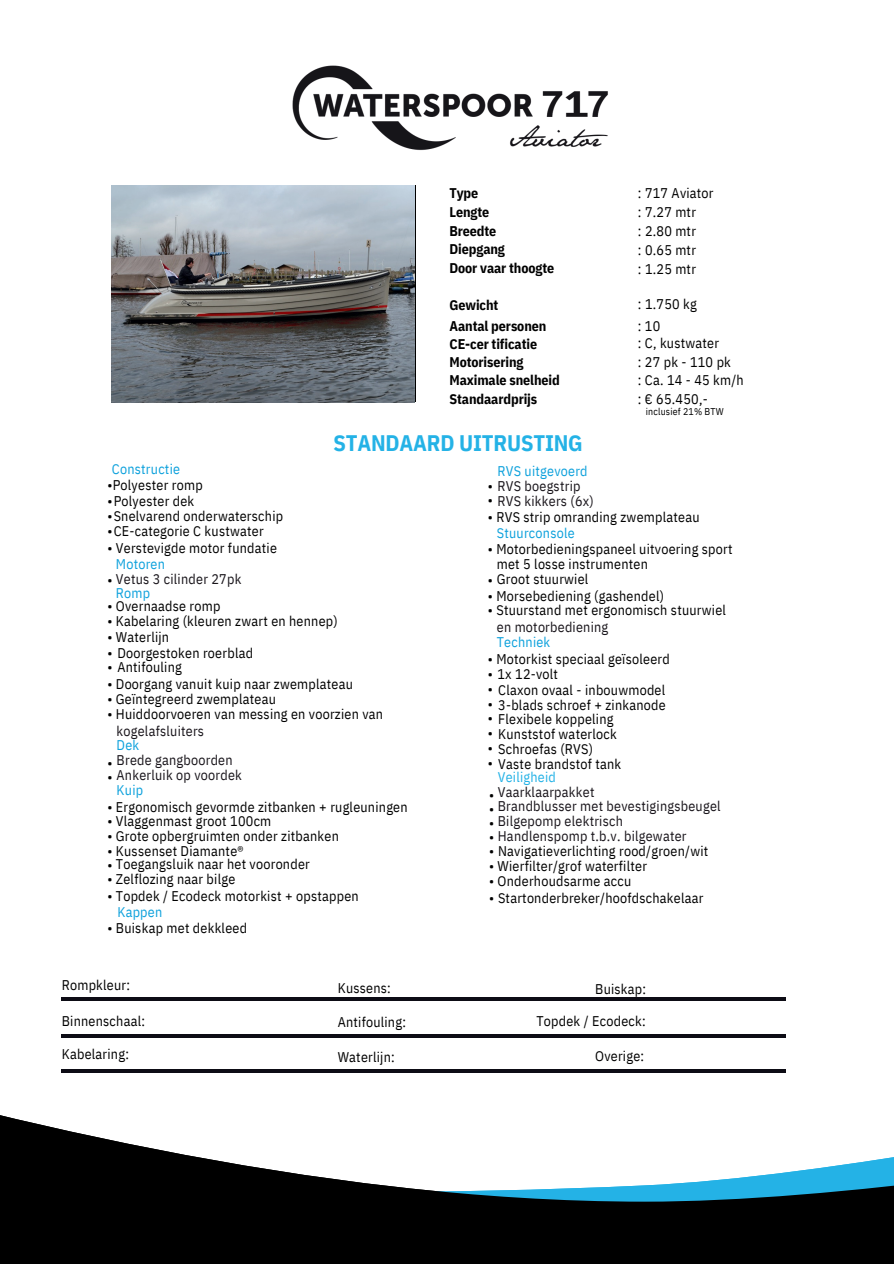
<style>
.page{position:relative;width:894px;height:1264px;background:#fff}
.page>*{position:absolute;margin:0;border:0;box-sizing:border-box;transform-origin:0 0}
.t1{font:700 22.35px "IBM Plex Sans Cond";letter-spacing:-.005em;color:#24b2e6}
.t2{font:13.95px/18.9px "IBM Plex Sans Cond";letter-spacing:.02em;color:#000}
.t3{font:13.95px/14.7px "IBM Plex Sans Cond";letter-spacing:.02em;color:#19151b}
.t4{font:700 13.95px/18.9px "IBM Plex Sans Cond";letter-spacing:-.005em;color:#000}
.t5{font:13.95px "IBM Plex Sans Cond";letter-spacing:.02em;color:#0da1dc}
.t6{font:13.95px "IBM Plex Sans Cond";letter-spacing:.02em;color:#24b2e6}
.t7{font:9.75px "IBM Plex Sans Cond";letter-spacing:.015em;color:#000}
.s1{color:#000}
.s2{color:#0da1dc}
</style>
<div class="page">
<img style="left:112px;top:185px;width:303px;height:217px">
<img style="left:292px;top:65px;width:316px;height:86px">
<svg style="left:0;top:1069px;width:893px;height:194px"></svg>
<hr style="left:62px;top:997px;width:723px;height:4px;background:#0d0c15">
<hr style="left:62px;top:1034px;width:723px;height:3px;background:#0d0c15">
<hr style="left:62px;top:1069px;width:723px;height:4px;background:#0d0c15">
<p class="t4" style="left:449px;top:182px;width:106px">Type<br>Lengte<br>Breedte<br>Diepgang<br>Door vaar thoogte</p>
<p class="t4" style="left:449px;top:293px;width:98px;line-height:21px">Gewicht<br>Aantal personen</p>
<p class="t4" style="left:449px;top:333px;width:112px">CE-cer tificatie<br>Motorisering<br>Maximale snelheid<br>Standaardprijs</p>
<h1 class="t1" style="left:333px;top:425px;width:251px">STANDAARD UITRUSTING</h1>
<p class="t2" style="left:637px;top:182px;width:77px">: 717 Aviator : 7.27 mtr<br>: 2.80 mtr<br>: 0.65 mtr<br>: 1.25 mtr</p>
<p class="t2" style="left:637px;top:293px;width:60px;line-height:21px">: 1.750 kg : 10</p>
<p class="t2" style="left:637px;top:333px;width:107px">: C, kustwater<br>: 27 pk - 110 pk<br>: Ca. 14 - 45 km/h : € 65.450,-</p>
<p class="t7" style="left:645px;top:404px;width:79px">inclusief 21% BTW</p>
<p class="t5" style="left:112px;top:458px;width:70px">Constructie</p>
<p class="t2" style="left:107px;top:475px;width:97px">•Polyester romp</p>
<p class="t2" style="left:107px;top:490px;width:88px">•Polyester dek</p>
<p class="t2" style="left:107px;top:505px;width:177px">•Snelvarend onderwaterschip</p>
<p class="t2" style="left:107px;top:520px;width:158px">•CE-categorie C kustwater</p>
<p class="t2" style="left:107px;top:537px;width:171px">• Verstevigde motor fundatie</p>
<p class="t5" style="left:116px;top:553px;width:51px">Motoren</p>
<p class="t3" style="left:116px;top:570px;width:127px;text-indent:-8px"><span class="s1">•</span> Vetus 3 cilinder 27pk<br><span class="s2">Romp</span></p>
<p class="t2" style="left:107px;top:595px;width:114px">• Overnaadse romp</p>
<p class="t2" style="left:107px;top:610px;width:232px">• Kabelaring (kleuren zwart en hennep)</p>
<p class="t2" style="left:107px;top:626px;width:63px">• Waterlijn</p>
<p class="t2" style="left:107px;top:642px;width:147px">• Doorgestoken roerblad</p>
<p class="t2" style="left:107px;top:656px;width:76px">• Antifouling</p>
<p class="t2" style="left:107px;top:673px;width:247px">• Doorgang vanuit kuip naar zwemplateau</p>
<p class="t2" style="left:107px;top:688px;width:170px">• Geïntegreerd zwemplateau</p>
<p class="t2" style="left:107px;top:703px;width:277px">• Huiddoorvoeren van messing en voorzien van</p>
<p class="t3" style="left:116px;top:722px;width:89px">kogelafsluiters</p>
<p class="t5" style="left:116px;top:734px;width:24px">Dek</p>
<p class="t3" style="left:116px;top:751px;width:127px">Brede gangboorden<br>Ankerluik op voordek</p>
<p class="t5" style="left:116px;top:778px;width:28px">Kuip</p>
<p class="t2" style="left:107px;top:754px;width:7px;line-height:14.7px">• •</p>
<p class="t2" style="left:107px;top:796px;width:302px">• Ergonomisch gevormde zitbanken + rugleuningen</p>
<p class="t2" style="left:107px;top:810px;width:165px">• Vlaggenmast groot 100cm</p>
<p class="t2" style="left:107px;top:825px;width:233px">• Grote opbergruimten onder zitbanken</p>
<p class="t2" style="left:107px;top:840px;width:138px">• Kussenset Diamante®</p>
<p class="t2" style="left:107px;top:853px;width:204px">• Toegangsluik naar het vooronder</p>
<p class="t2" style="left:107px;top:868px;width:129px">• Zelflozing naar bilge</p>
<p class="t2" style="left:107px;top:885px;width:253px">• Topdek / Ecodeck motorkist + opstappen</p>
<p class="t5" style="left:117px;top:901px;width:46px">Kappen</p>
<p class="t2" style="left:107px;top:917px;width:141px">• Buiskap met dekkleed</p>
<p class="t2" style="left:62px;top:974px;width:70px">Rompkleur:</p>
<p class="t2" style="left:62px;top:1010px;width:85px">Binnenschaal:</p>
<p class="t2" style="left:62px;top:1042px;width:69px">Kabelaring:</p>
<p class="t2" style="left:337px;top:977px;width:55px">Kussens:</p>
<p class="t2" style="left:337px;top:1010px;width:70px">Antifouling:</p>
<p class="t2" style="left:337px;top:1046px;width:59px">Waterlijn:</p>
<p class="t5" style="left:497px;top:460px;width:92px">RVS uitgevoerd</p>
<p class="t3" style="left:487px;top:477px;width:94px"><span class="s1">•</span> RVS boegstrip</p>
<p class="t3" style="left:487px;top:492px;width:107px"><span class="s1">•</span> RVS kikkers (6x)</p>
<p class="t2" style="left:487px;top:506px;width:213px">• RVS strip omranding zwemplateau</p>
<p class="t5" style="left:496px;top:522px;width:79px">Stuurconsole</p>
<p class="t2" style="left:496px;top:540px;width:237px;line-height:15.3px;text-indent:-9px">• Motorbedieningspaneel uitvoering sport met 5 losse instrumenten</p>
<p class="t2" style="left:487px;top:568px;width:102px">• Groot stuurwiel</p>
<p class="t2" style="left:487px;top:585px;width:177px">• Morsebediening (gashendel)</p>
<p class="t2" style="left:487px;top:600px;width:239px">• Stuurstand met ergonomisch stuurwiel</p>
<p class="t3" style="left:496px;top:618px;width:113px">en motorbediening</p>
<p class="t5" style="left:496px;top:631px;width:55px">Techniek</p>
<p class="t2" style="left:487px;top:648px;width:183px">• Motorkist speciaal geïsoleerd</p>
<p class="t2" style="left:487px;top:663px;width:72px">• 1x 12-volt</p>
<p class="t2" style="left:487px;top:679px;width:179px">• Claxon ovaal - inbouwmodel</p>
<p class="t2" style="left:487px;top:694px;width:179px">• 3-blads schroef + zinkanode</p>
<p class="t2" style="left:487px;top:708px;width:127px">• Flexibele koppeling</p>
<p class="t2" style="left:487px;top:723px;width:130px">• Kunststof waterlock</p>
<p class="t2" style="left:487px;top:738px;width:107px">• Schroefas (RVS)</p>
<p class="t2" style="left:487px;top:753px;width:135px">• Vaste brandstof tank</p>
<p class="t6" style="left:497px;top:766px;width:60px">Veiligheid</p>
<p class="t3" style="left:497px;top:783px;width:224px">Vaarklaarpakket<br>Brandblusser met bevestigingsbeugel<br>Bilgepomp elektrisch</p>
<p class="t3" style="left:489px;top:827px;width:199px"><span class="s1">•</span> Handlenspomp t.b.v. bilgewater</p>
<p class="t2" style="left:489px;top:840px;width:221px">• Navigatieverlichting rood/groen/wit</p>
<p class="t2" style="left:489px;top:855px;width:159px">• Wierfilter/grof waterfilter</p>
<p class="t2" style="left:489px;top:870px;width:144px">• Onderhoudsarme accu</p>
<p class="t2" style="left:489px;top:887px;width:216px">• Startonderbreker/hoofdschakelaar</p>
<p class="t2" style="left:489px;top:784px;width:7px">•</p>
<p class="t2" style="left:489px;top:798px;width:7px">•</p>
<p class="t2" style="left:489px;top:812px;width:7px">•</p>
<p class="t2" style="left:595px;top:978px;width:52px">Buiskap:</p>
<p class="t2" style="left:536px;top:1010px;width:111px">Topdek / Ecodeck:</p>
<p class="t2" style="left:595px;top:1045px;width:50px">Overige:</p>
</div>
